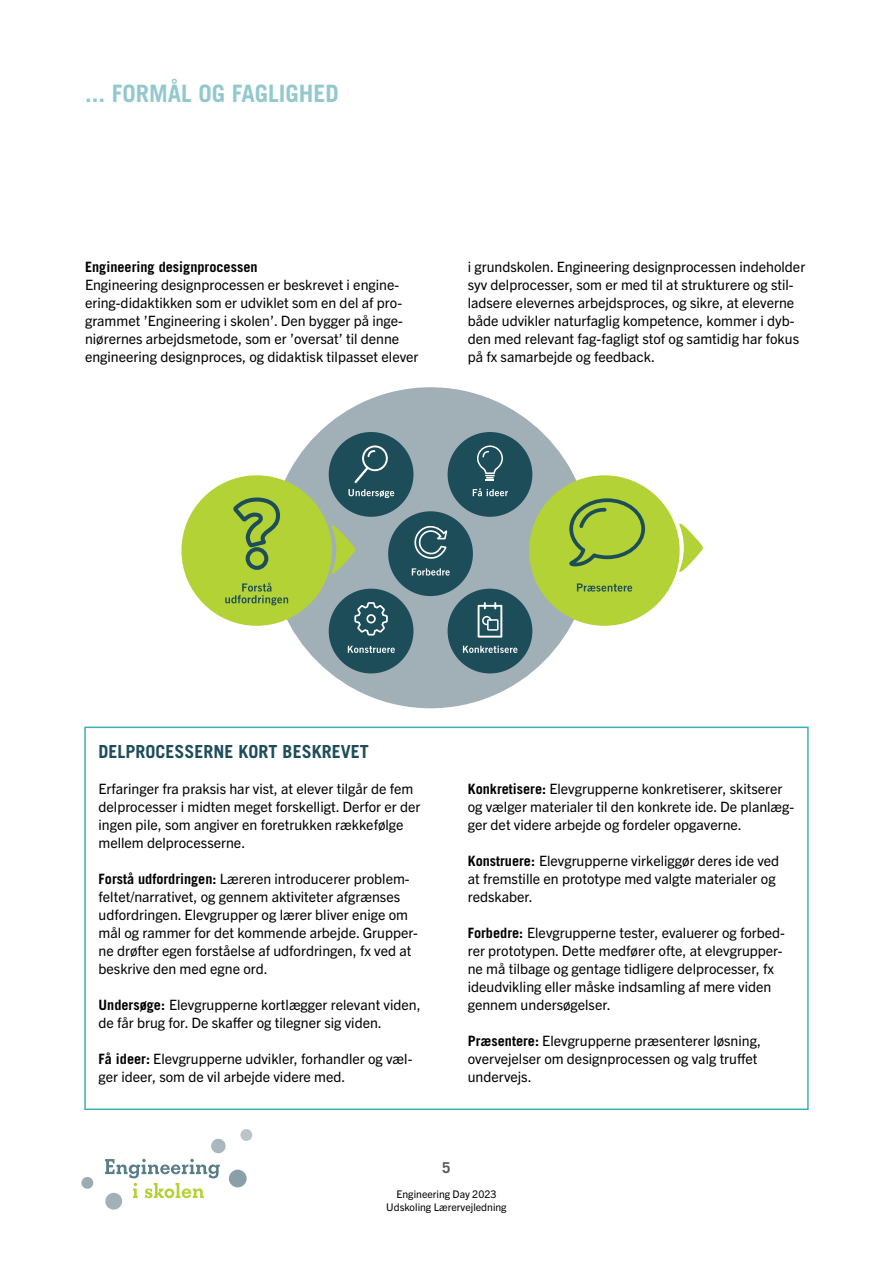
<style>
.page{position:relative;width:893px;height:1263px;background:#fff}
.page>*{position:absolute;margin:0;border:0;box-sizing:border-box;transform-origin:0 0}
.t1{font:700 24px "Trade Gothic LT Std";color:#92c8ce}
.t2{font:700 18px "Trade Gothic LT Std";color:#1e4d5a}
.t3{font:700 15px "Trade Gothic LT Std";color:#58595b}
.t4{font:14.25px/18px "Trade Gothic Next LT Pro";color:#000}
.t5{font:700 14.25px "Trade Gothic LT Std";color:#000}
.t6{font:10.5px/13.5px "Trade Gothic Next LT Pro";color:#000;text-align:center}
.s1{font-family:"Trade Gothic LT Std";font-weight:700}
</style>
<div class="page">
<div style="left:229px;top:1170px;width:18px;height:17px;background:#8aa0a8;border-radius:50%"></div>
<div style="left:240px;top:1129px;width:12px;height:12px;background:#bac4c9;border-radius:50%"></div>
<div style="left:211px;top:1139px;width:15px;height:14px;background:#aab7bd;border-radius:50%"></div>
<div style="left:105px;top:1193px;width:17px;height:16px;background:#a1b1b8;border-radius:50%"></div>
<div style="left:81px;top:1177px;width:12px;height:12px;background:#9aabb2;border-radius:50%"></div>
<svg style="left:105px;top:1159px;width:115px;height:39px"></svg>
<div style="left:270px;top:387px;width:321px;height:321px;background:#a1b0b7;border-radius:50%"></div>
<div style="left:329px;top:432px;width:84px;height:85px;background:#1e4d5a;border-radius:50%"></div>
<svg style="left:354px;top:445px;width:34px;height:38px"></svg>
<svg style="left:348px;top:489px;width:46px;height:9px"></svg>
<div style="left:388px;top:511px;width:85px;height:85px;background:#1e4d5a;border-radius:50%"></div>
<svg style="left:414px;top:526px;width:33px;height:33px"></svg>
<svg style="left:412px;top:568px;width:38px;height:7px"></svg>
<div style="left:448px;top:589px;width:84px;height:84px;background:#1e4d5a;border-radius:50%"></div>
<svg style="left:478px;top:602px;width:24px;height:36px"></svg>
<svg style="left:463px;top:646px;width:54px;height:7px"></svg>
<div style="left:329px;top:589px;width:84px;height:84px;background:#1e4d5a;border-radius:50%"></div>
<svg style="left:354px;top:602px;width:34px;height:33px"></svg>
<svg style="left:348px;top:646px;width:47px;height:7px"></svg>
<div style="left:448px;top:432px;width:84px;height:85px;background:#1e4d5a;border-radius:50%"></div>
<svg style="left:477px;top:445px;width:26px;height:36px"></svg>
<svg style="left:473px;top:488px;width:35px;height:8px"></svg>
<div style="left:181px;top:475px;width:151px;height:151px;background:#b3d235;border-radius:50%"></div>
<svg style="left:332px;top:525px;width:23px;height:49px"></svg>
<svg style="left:225px;top:582px;width:63px;height:23px"></svg>
<svg style="left:233px;top:497px;width:47px;height:73px"></svg>
<div style="left:529px;top:475px;width:151px;height:151px;background:#b3d235;border-radius:50%"></div>
<svg style="left:679px;top:523px;width:24px;height:49px"></svg>
<svg style="left:577px;top:583px;width:55px;height:9px"></svg>
<svg style="left:569px;top:498px;width:76px;height:68px"></svg>
<div style="left:84px;top:727px;width:725px;height:383px;border:2px solid #3daeb5"></div>
<h1 class="t1" style="left:85px;top:79px;width:255px">... FORMÅL OG FAGLIGHED</h1>
<p class="t5" style="left:85px;top:258px;width:174px">Engineering designprocessen</p>
<p class="t4" style="left:85px;top:275px;width:335px">Engineering designprocessen er beskrevet i engine&shy;ering-didaktikken som er udviklet som en del af pro&shy;grammet ’Engineering i skolen’. Den bygger på inge&shy;niørernes arbejdsmetode, som er ’oversat’ til denne engineering designproces, og didaktisk tilpasset elever</p>
<p class="t4" style="left:468px;top:257px;width:339px">i grundskolen. Engineering designprocessen indeholder syv delprocesser, som er med til at strukturere og stil&shy;ladsere elevernes arbejdsproces, og sikre, at eleverne både udvikler naturfaglig kompetence, kommer i dyb&shy;den med relevant fag-fagligt stof og samtidig har fokus på fx samarbejde og feedback.</p>
<p class="t2" style="left:99px;top:741px;width:272px">DELPROCESSERNE KORT BESKREVET</p>
<p class="t4" style="left:99px;top:779px;width:323px">Erfaringer fra praksis har vist, at elever tilgår de fem delprocesser i midten meget forskelligt. Derfor er der ingen pile, som angiver en foretrukken rækkefølge mellem delprocesserne.</p>
<p class="t4" style="left:99px;top:869px;width:321px"><span class="s1">Forstå udfordringen:</span> Læreren introducerer problem&shy;feltet/narrativet, og gennem aktiviteter afgrænses udfordringen. Elevgrupper og lærer bliver enige om mål og rammer for det kommende arbejde. Grupper&shy;ne drøfter egen forståelse af udfordringen, fx ved at beskrive den med egne ord.</p>
<p class="t4" style="left:99px;top:995px;width:324px"><span class="s1">Undersøge:</span> Elevgrupperne kortlægger relevant viden, de får brug for. De skaffer og tilegner sig viden.</p>
<p class="t4" style="left:99px;top:1049px;width:315px"><span class="s1">Få ideer:</span> Elevgrupperne udvikler, forhandler og væl&shy;ger ideer, som de vil arbejde videre med.</p>
<p class="t4" style="left:468px;top:779px;width:328px"><span class="s1">Konkretisere:</span> Elevgrupperne konkretiserer, skitserer og vælger materialer til den konkrete ide. De planlæg&shy;ger det videre arbejde og fordeler opgaverne.</p>
<p class="t4" style="left:468px;top:851px;width:313px"><span class="s1">Konstruere:</span> Elevgrupperne virkeliggør deres ide ved at fremstille en prototype med valgte materialer og redskaber.</p>
<p class="t4" style="left:468px;top:923px;width:319px"><span class="s1">Forbedre:</span> Elevgrupperne tester, evaluerer og forbed&shy;rer prototypen. Dette medfører ofte, at elevgrupper&shy;ne må tilbage og gentage tidligere delprocesser, fx ideudvikling eller måske indsamling af mere viden gennem undersøgelser.</p>
<p class="t4" style="left:468px;top:1031px;width:295px"><span class="s1">Præsentere:</span> Elevgrupperne præsenterer løsning, overvejelser om designprocessen og valg truffet undervejs.</p>
<p class="t3" style="left:442px;top:1158px;width:10px">5</p>
<p class="t6" style="left:386px;top:1186px;width:122px">Engineering Day 2023<br>Udskoling Lærervejledning</p>
</div>
